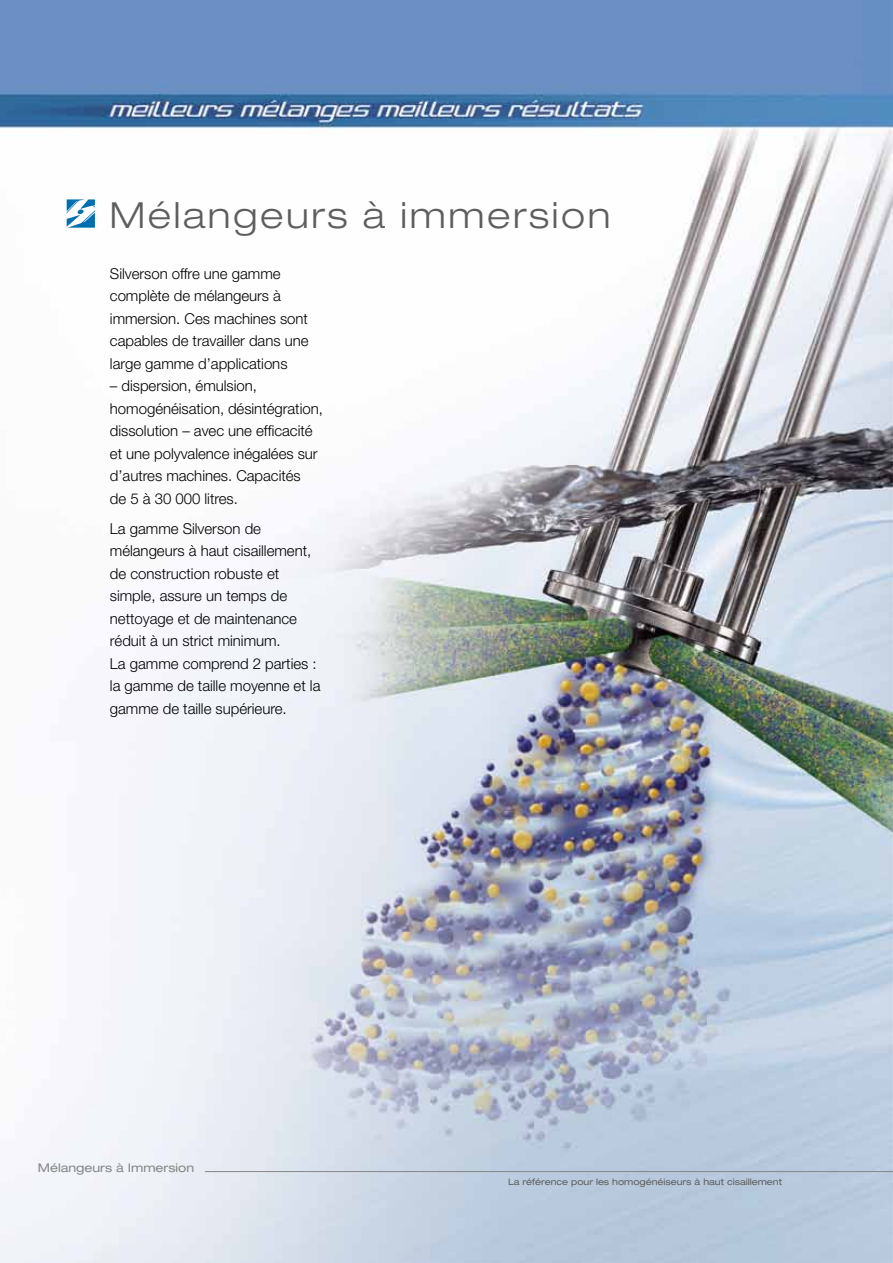
<style>
.page{position:relative;width:893px;height:1263px;background:#fff}
.page>*{position:absolute;margin:0;border:0;box-sizing:border-box;transform-origin:0 0}
.t1{font:300 expanded 36px "Helvetica Neue LT";letter-spacing:.075em;color:#5e5e5f}
.t2{font:300 15px/22.5px "Helvetica Neue LT";color:#000}
.t3{font:expanded 12px "Helvetica Neue LT";color:#868787}
.t4{font:expanded 9px "Helvetica Neue LT";color:#5e5e5f}
</style>
<div class="page">
<img style="left:0;top:0;width:893px;height:1263px">
<svg style="left:67px;top:199px;width:28px;height:29px"></svg>
<hr style="left:205px;top:1171px;width:688px;height:1px;background:#868787">
<h1 class="t1" style="left:110px;top:193px;width:502px">Mélangeurs à immersion</h1>
<p class="t2" style="left:110px;top:262px;width:200px">Silverson offre une gamme complète de mélangeurs à immersion. Ces machines sont capables de travailler dans une large gamme d’applications</p>
<p class="t2" style="left:110px;top:374px;width:215px">– dispersion, émulsion, homogénéisation, désintégration, dissolution – avec une efficacité et une polyvalence inégalées sur d’autres machines. Capacités<br>de 5 à 30 000 litres.</p>
<p class="t2" style="left:110px;top:517px;width:212px">La gamme Silverson de mélangeurs à haut cisaillement, de construction robuste et simple, assure un temps de nettoyage et de maintenance réduit à un strict minimum.<br>La gamme comprend 2 parties : la gamme de taille moyenne et la gamme de taille supérieure.</p>
<p class="t3" style="left:38px;top:1160px;width:158px">Mélangeurs à Immersion</p>
<p class="t4" style="left:508px;top:1176px;width:275px">La référence pour les homogénéiseurs à haut cisaillement</p>
</div>
